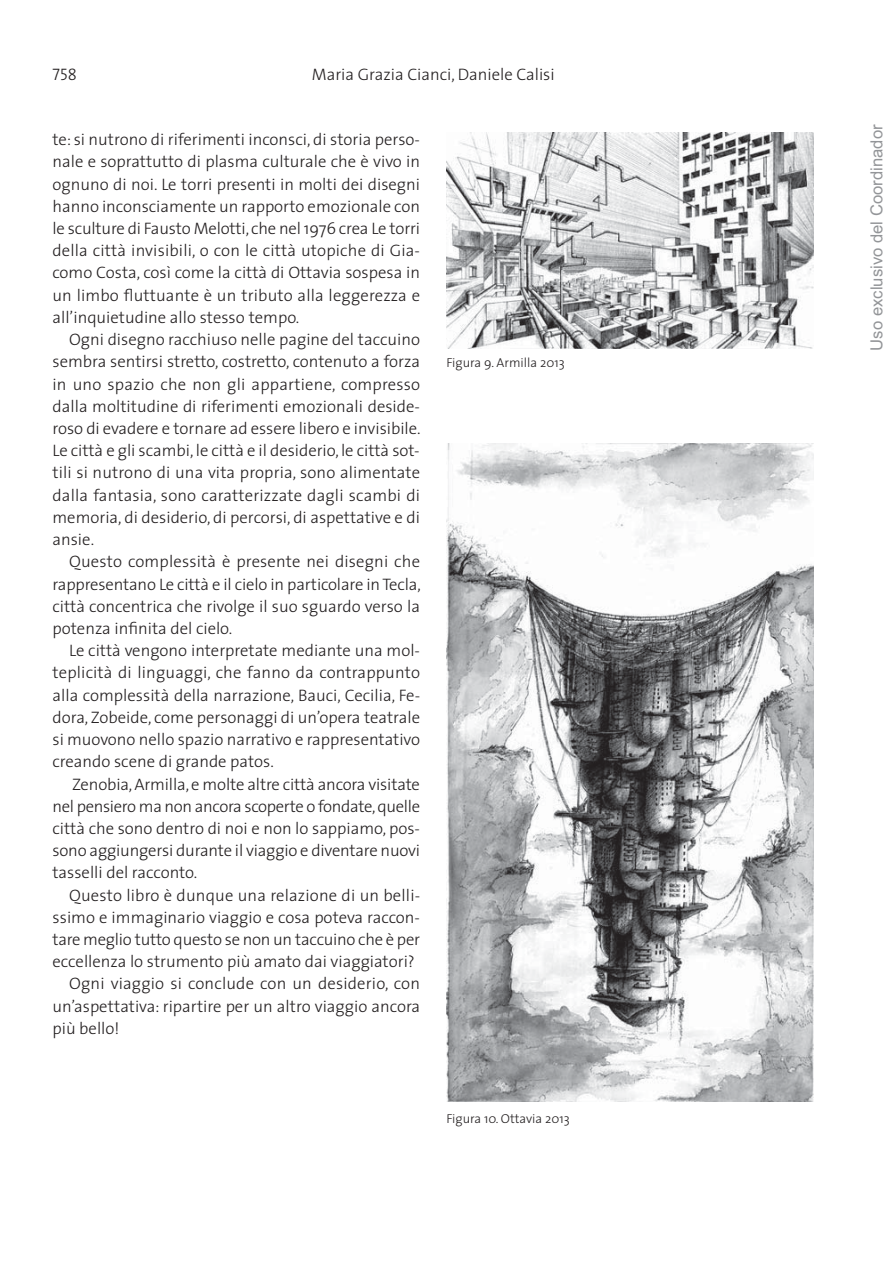
<style>
.page{position:relative;width:893px;height:1263px;background:#fff}
.page>*{position:absolute;margin:0;border:0;box-sizing:border-box;transform-origin:0 0}
.t1{font:300 16.65px/22.2px "The Sans";color:#231f20;text-align:justify}
.t2{font:16.65px "Arial";color:#939598}
.t3{font:16.65px "The Sans Light Caps";color:#231f20}
.t4{font:300 12.9px "The Sans";color:#231f20}
</style>
<div class="page">
<img style="left:446px;top:133px;width:368px;height:216px">
<img style="left:446px;top:444px;width:368px;height:658px">
<p class="t3" style="left:53px;top:61px;width:26px">758</p>
<p class="t1" style="left:312px;top:65px;width:244px">Maria Grazia Cianci, Daniele Calisi</p>
<p class="t1" style="left:52px;top:130px;width:369px">te: si nutrono di riferimenti inconsci, di storia perso&shy;nale e soprattutto di plasma culturale che è vivo in ognuno di noi. Le torri presenti in molti dei disegni hanno inconsciamente un rapporto emozionale con le sculture di Fausto Melotti, che nel 1976 crea Le torri della città invisibili, o con le città utopiche di Gia&shy;como Costa, così come la città di Ottavia sospesa in un limbo fluttuante è un tributo alla leggerezza e all’inquietudine allo stesso tempo.</p>
<p class="t1" style="left:52px;top:330px;width:370px;text-indent:17px">Ogni disegno racchiuso nelle pagine del taccuino sembra sentirsi stretto, costretto, contenuto a forza in uno spazio che non gli appartiene, compresso dalla moltitudine di riferimenti emozionali deside&shy;roso di evadere e tornare ad essere libero e invisibile.<br>Le città e gli scambi, le città e il desiderio, le città sot&shy;tili si nutrono di una vita propria, sono alimentate dalla fantasia, sono caratterizzate dagli scambi di memoria, di desiderio, di percorsi, di aspettative e di ansie.</p>
<p class="t1" style="left:52px;top:552px;width:370px;text-indent:17px">Questo complessità è presente nei disegni che rappresentano Le città e il cielo in particolare in Tecla, città concentrica che rivolge il suo sguardo verso la potenza infinita del cielo.</p>
<p class="t1" style="left:52px;top:641px;width:369px;text-indent:17px">Le città vengono interpretate mediante una mol&shy;teplicità di linguaggi, che fanno da contrappunto alla complessità della narrazione, Bauci, Cecilia, Fe&shy;dora, Zobeide, come personaggi di un’opera teatrale si muovono nello spazio narrativo e rappresentativo creando scene di grande patos.</p>
<p class="t1" style="left:52px;top:775px;width:369px;text-indent:20px">Zenobia, Armilla, e molte altre città ancora visitate nel pensiero ma non ancora scoperte o fondate, quelle città che sono dentro di noi e non lo sappiamo, pos&shy;sono aggiungersi durante il viaggio e diventare nuovi tasselli del racconto.</p>
<p class="t1" style="left:69px;top:886px;width:353px">Questo libro è dunque una relazione di un belli -</p>
<p class="t1" style="left:52px;top:908px;width:369px">s simo e immaginario viaggio e cosa poteva raccon-</p>
<p class="t1" style="left:52px;top:930px;width:369px">tare meglio tutto questo se non un taccuino che è per</p>
<p class="t1" style="left:52px;top:952px;width:364px">eccellenza lo strumento più amato dai viaggiatori?</p>
<p class="t1" style="left:69px;top:975px;width:352px">Ogni viaggio si conclude con un desiderio, con</p>
<p class="t1" style="left:52px;top:997px;width:369px">un’aspet tativa: ripartire per un altro viaggio ancora</p>
<p class="t1" style="left:52px;top:1019px;width:69px">più bello!</p>
<p class="t4" style="left:446px;top:358px;width:120px">Figura 9. Armilla 2013</p>
<p class="t4" style="left:446px;top:1114px;width:125px">Figura 10. Ottavia 2013</p>
<p class="t2" style="left:867px;top:351px;width:228px;rotate:-90deg">Uso exclusivo del Coordinador</p>
</div>
